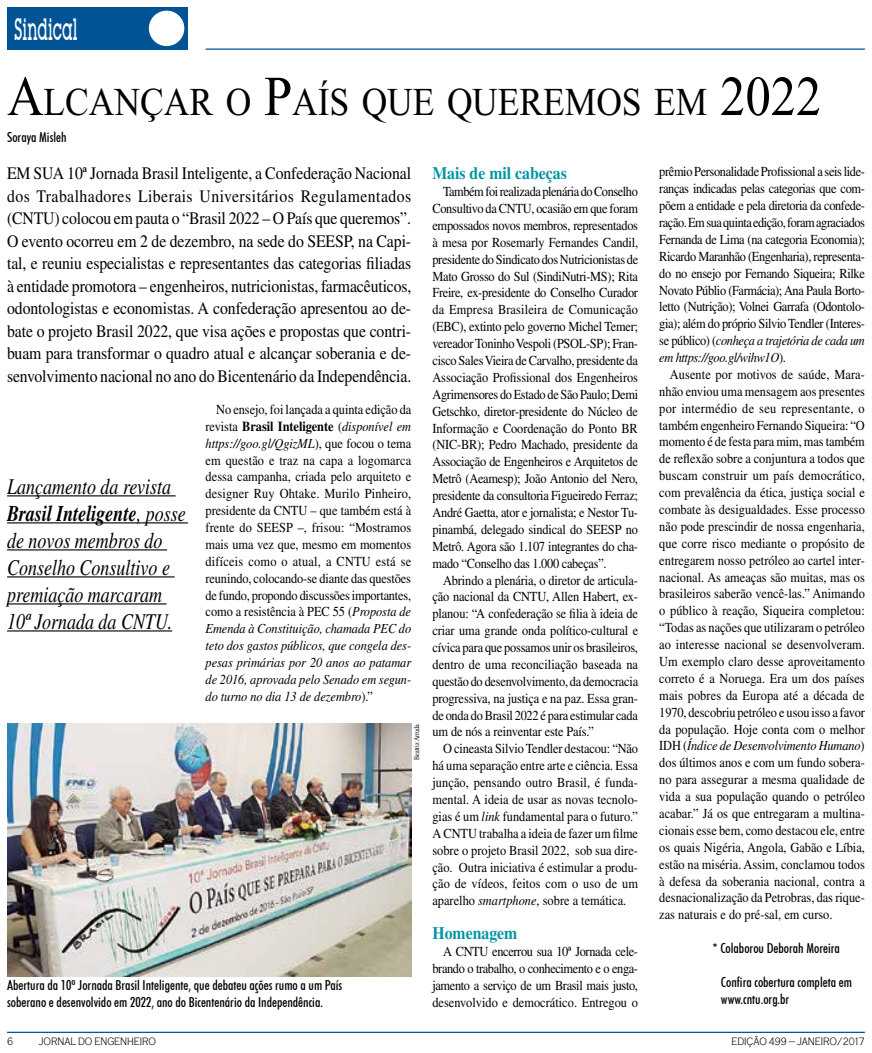
<style>
.page{position:relative;width:872px;height:1053px;background:#fff}
.page>*{position:absolute;margin:0;border:0;box-sizing:border-box;transform-origin:0 0}
.t1{font:39.38px "Times New Roman";color:#000;scale:.9 1}
.t2{font:500 30px "Lubalin Graph IT Cby BT";color:#fff;scale:.5 1}
.t3{font:italic 22.5px/27px "Times";color:#000;scale:.8 1}
.t4{font:17.5px/22.5px "Times";letter-spacing:-.005em;color:#000;text-align:justify;scale:.9 1}
.t5{font:700 17.5px "Times";color:#0095a5;scale:.9 1}
.t6{font:13.75px/16.9px "Times";letter-spacing:-.015em;color:#000;text-align:justify;scale:.9 1}
.t7{font:500 condensed 13.75px/16.9px "Futura BT";color:#000}
.t8{font:300 11px "Copperplate Gothic";color:#000;scale:.75 1}
.t9{font:7.5px "Times New Roman";color:#000;scale:.8 1}
.s1{font-size:56.25px}
.s2{font-style:italic}
.s3{font-weight:700}
</style>
<div class="page">
<img style="left:7px;top:723px;width:404px;height:252px">
<div style="left:7px;top:7px;width:181px;height:43px;background:#005496"></div>
<div style="left:149px;top:11px;width:35px;height:35px;background:#fff;border-radius:50%"></div>
<hr style="left:206px;top:48px;width:659px;height:2px;background:#005496">
<hr style="left:7px;top:1031px;width:858px;height:1px;background:#005496">
<hr style="left:7px;top:495px;width:169px;height:1px;background:#000">
<hr style="left:7px;top:522px;width:181px;height:1px;background:#000">
<hr style="left:7px;top:549px;width:160px;height:1px;background:#000">
<hr style="left:7px;top:576px;width:168px;height:1px;background:#000">
<hr style="left:7px;top:603px;width:159px;height:1px;background:#000">
<hr style="left:7px;top:630px;width:165px;height:1px;background:#000">
<h2 class="t2" style="left:14px;top:11px;width:128px">Sindical</h2>
<h1 class="t1" style="left:7px;top:80px;width:906px"><span class="s1">A</span>LCANÇAR O <span class="s1">P</span>AÍS QUE QUEREMOS EM <span class="s1">2022</span></h1>
<p class="t7" style="left:7px;top:129px;width:61px">Soraya Misleh</p>
<p class="t4" style="left:7px;top:162px;width:42px">Em sua</p>
<p class="t6" style="left:659px;top:163px;width:230px">prêmio Personalidade Profissional a seis lide&shy;ranças indicadas pelas categorias que com&shy;põem a entidade e pela diretoria da confede&shy;ração. Em sua quinta edição, foram agraciados Fernanda de Lima (na categoria Economia); Ricardo Maranhão (Engenharia), representa&shy;do no ensejo por Fernando Siqueira; Rilke Novato Públio (Farmácia); Ana Paula Borto&shy;letto (Nutrição); Volnei Garrafa (Odontolo&shy;gia); além do próprio Silvio Tendler (Interes&shy;se público) (<span class="s2">conheça a trajetória de cada um em https://goo.gl/wihw1O</span>).</p>
<p class="t6" style="left:659px;top:366px;width:230px;text-indent:11px">Ausente por motivos de saúde, Mara&shy;nhão enviou uma mensagem aos presentes por intermédio de seu representante, o também engenheiro Fernando Siqueira: “O momento é de festa para mim, mas também de reflexão sobre a conjuntura a todos que buscam construir um país democrático, com prevalência da ética, justiça social e combate às desigualdades. Esse processo não pode prescindir de nossa engenharia, que corre risco mediante o propósito de entregarem nosso petróleo ao cartel inter&shy;nacional. As ameaças são muitas, mas os brasileiros saberão vencê-las.” Animando o público à reação, Siqueira completou: “Todas as nações que utilizaram o petróleo ao interesse nacional se desenvolveram.<br>Um exemplo claro desse aproveitamento correto é a Noruega. Era um dos países mais pobres da Europa até a década de 1970, descobriu petróleo e usou isso a favor da população. Hoje conta com o melhor IDH (<span class="s2">Índice de Desenvolvimento Humano</span>) dos últimos anos e com um fundo sobera&shy;no para assegurar a mesma qualidade de vida a sua população quando o petróleo acabar.” Já os que entregaram a multina&shy;cionais esse bem, como destacou ele, entre os quais Nigéria, Angola, Gabão e Líbia, estão na miséria. Assim, conclamou todos à defesa da soberania nacional, contra a desnacionalização da Petrobras, das rique&shy;zas naturais e do pré-sal, em curso.</p>
<p class="t7" style="left:712px;top:939px;width:129px">* Colaborou Deborah Moreira</p>
<p class="t7" style="left:721px;top:973px;width:132px">Confira cobertura completa em www.cntu.org.br</p>
<p class="t5" style="left:432px;top:163px;width:151px">Mais de mil cabeças</p>
<p class="t6" style="left:432px;top:183px;width:230px;text-indent:11px">Também foi realizada plenária do Conselho Consultivo da CNTU, ocasião em que foram empossados novos membros, representados à mesa por Rosemarly Fernandes Candil, presidente do Sindicato dos Nutricionistas de Mato Grosso do Sul (SindiNutri-MS); Rita Freire, ex-presidente do Conselho Curador da Empresa Brasileira de Comunicação (EBC), extinto pelo governo Michel Temer; vereador Toninho Vespoli (PSOL-SP); Fran&shy;cisco Sales Vieira de Carvalho, presidente da Associação Profissional dos Engenheiros Agrimensores do Estado de São Paulo; Demi Getschko, diretor-presidente do Núcleo de Informação e Coordenação do Ponto BR (NIC-BR); Pedro Machado, presidente da Associação de Engenheiros e Arquitetos de Metrô (Aeamesp); João Antonio del Nero, presidente da consultoria Figueiredo Ferraz; André Gaetta, ator e jornalista; e Nestor Tu&shy;pinambá, delegado sindical do SEESP no Metrô. Agora são 1.107 integrantes do cha&shy;mado “Conselho das 1.000 cabeças”.</p>
<p class="t6" style="left:432px;top:571px;width:230px;text-indent:11px">Abrindo a plenária, o diretor de articula&shy;ção nacional da CNTU, Allen Habert, ex&shy;planou: “A confederação se filia à ideia de criar uma grande onda político-cultural e cívica para que possamos unir os brasileiros, dentro de uma reconciliação baseada na questão do desenvolvimento, da democracia progressiva, na justiça e na paz. Essa gran&shy;de onda do Brasil 2022 é para estimular cada um de nós a reinventar este País.”</p>
<p class="t6" style="left:432px;top:740px;width:230px;text-indent:11px">O cineasta Silvio Tendler destacou: “Não há uma separação entre arte e ciência. Essa junção, pensando outro Brasil, é funda&shy;mental. A ideia de usar as novas tecnolo&shy;gias é um <span class="s2">link</span> fundamental para o futuro.” A CNTU trabalha a ideia de fazer um filme sobre o projeto Brasil 2022, sob sua dire&shy;ção. Outra iniciativa é estimular a produ&shy;ção de vídeos, feitos com o uso de um aparelho <span class="s2">smartphone</span>, sobre a temática.</p>
<p class="t5" style="left:432px;top:922px;width:96px">Homenagem</p>
<p class="t6" style="left:432px;top:942px;width:230px;text-indent:11px">A CNTU encerrou sua 10ª Jornada cele&shy;brando o trabalho, o conhecimento e o enga&shy;jamento a serviço de um Brasil mais justo, desenvolvido e democrático. Entregou o</p>
<p class="t4" style="left:7px;top:162px;width:451px;text-indent:60px">10ª Jornada Brasil Inteligente, a Confederação Nacional dos Trabalhadores Liberais Universitários Regulamentados (CNTU) colocou em pauta o “Brasil 2022 – O País que queremos”.<br>O evento ocorreu em 2 de dezembro, na sede do SEESP, na Capi&shy;tal, e reuniu especialistas e representantes das categorias filiadas à entidade promotora – engenheiros, nutricionistas, farmacêuticos, odontologistas e economistas. A confederação apresentou ao de&shy;bate o projeto Brasil 2022, que visa ações e propostas que contri&shy;buam para transformar o quadro atual e alcançar soberania e de&shy;senvolvimento nacional no ano do Bicentenário da Independência.</p>
<p class="t6" style="left:206px;top:401px;width:230px;text-indent:11px">No ensejo, foi lançada a quinta edição da revista <span class="s3">Brasil Inteligente</span> (<span class="s2">disponível em https://goo.gl/QgizML</span>), que focou o tema em questão e traz na capa a logomarca dessa campanha, criada pelo arquiteto e designer Ruy Ohtake. Murilo Pinheiro, presidente da CNTU – que também está à frente do SEESP –, frisou: “Mostramos mais uma vez que, mesmo em momentos difíceis como o atual, a CNTU está se reunindo, colocando-se diante das questões de fundo, propondo discussões importantes, como a resistência à PEC 55 (<span class="s2">Proposta de Emenda à Constituição, chamada PEC do teto dos gastos públicos, que congela des&shy;pesas primárias por 20 anos ao patamar de 2016, aprovada pelo Senado em segun&shy;do turno no dia 13 de dezembro</span>).”</p>
<h3 class="t3" style="left:7px;top:472px;width:225px">Lançamento da revista<br><span class="s3">Brasil Inteligente</span>, posse de novos membros do<br>Conselho Consultivo e premiação marcaram<br>10ª Jornada da CNTU.</h3>
<p class="t9" style="left:412px;top:759px;width:46px;rotate:-90deg">Beatriz Arruda</p>
<p class="t7" style="left:7px;top:976px;width:337px;line-height:16.5px">Abertura da 10ª Jornada Brasil Inteligente, que debateu ações rumo a um País soberano e desenvolvido em 2022, ano do Bicentenário da Independência.</p>
<p class="t8" style="left:7px;top:1035px;width:9px">6</p>
<p class="t8" style="left:39px;top:1035px;width:17px">JORNA</p>
<p class="t8" style="left:70px;top:1035px;width:101px">L DO ENGENHEIRO</p>
<p class="t8" style="left:731px;top:1035px;width:179px">EDIÇÃO 499 – JANEIRO/2017</p>
</div>
